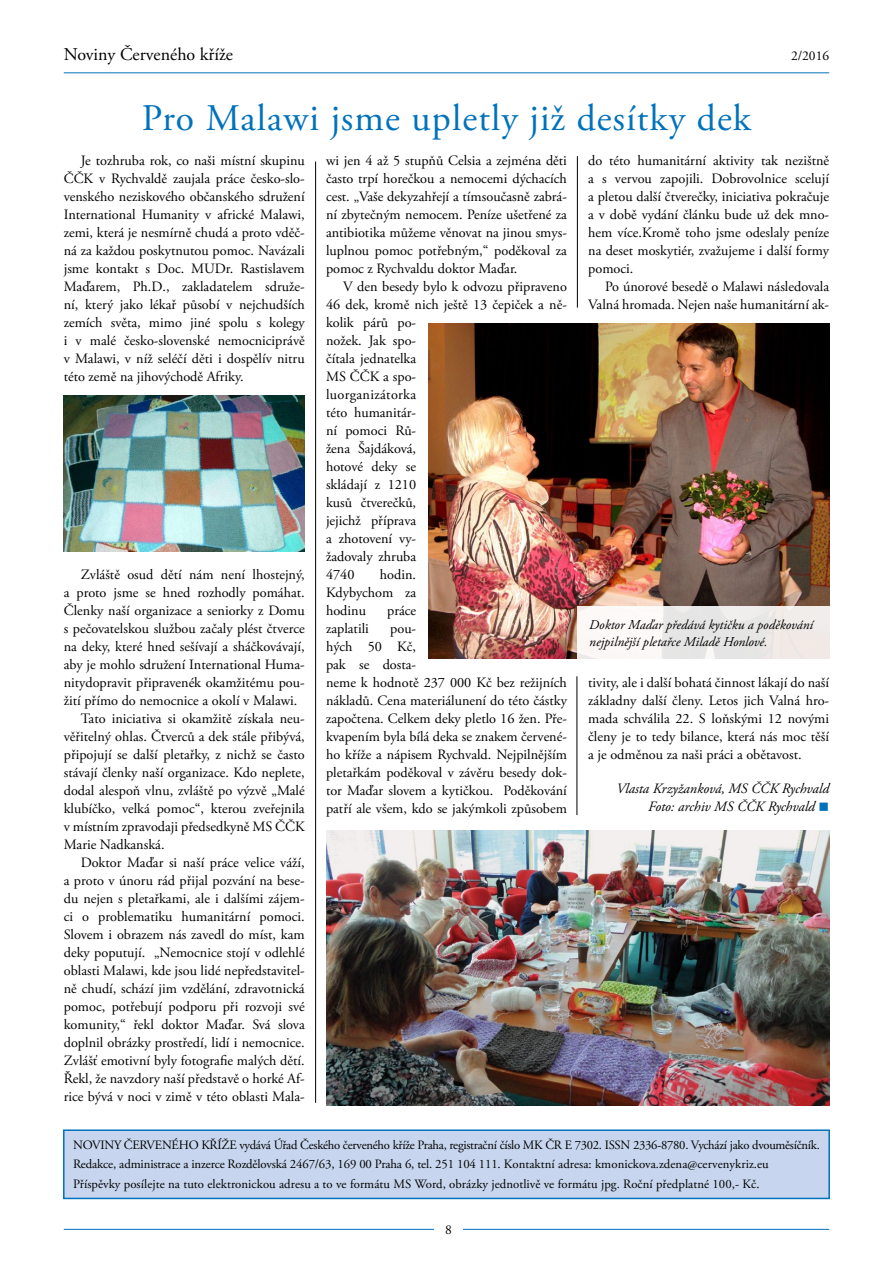
<style>
.page{position:relative;width:893px;height:1263px;background:#fff}
.page>*{position:absolute;margin:0;border:0;box-sizing:border-box;transform-origin:0 0}
.t1{font:37.5px "Adobe Garamond Pro";letter-spacing:.03em;color:#0072bc}
.t2{font:18px "Adobe Garamond Pro";color:#000}
.t3{font:14.25px/18px "Adobe Garamond Pro";color:#000;text-align:justify}
.t4{font:italic 14.25px/18px "Adobe Garamond Pro";color:#000;text-align:right}
.t5{font:italic 13.5px/16.5px "Adobe Garamond Pro";color:#000}
.t6{font:13.5px "Adobe Garamond Pro";color:#000}
.t7{font:12.75px/19.5px "Adobe Garamond Pro";letter-spacing:-.01em;color:#000}
.s1{color:#0072bc}
</style>
<div class="page">
<hr style="left:64px;top:72px;width:765px;height:1px;background:#0072bc">
<hr style="left:64px;top:1229px;width:765px;height:1px;background:#0072bc">
<div style="left:434px;top:1217px;width:29px;height:25px;background:#fff"></div>
<div style="left:64px;top:1130px;width:765px;height:68px;background:#c7d6ee"></div>
<div style="left:63px;top:1129px;width:767px;height:70px;border:2px solid #0072bc"></div>
<img style="left:64px;top:395px;width:241px;height:157px">
<img style="left:326px;top:831px;width:504px;height:274px">
<img style="left:429px;top:324px;width:401px;height:335px">
<div style="left:578px;top:605px;width:253px;height:54px;background:linear-gradient(to right,#f9f7f6,#e8e4e2)"></div>
<hr style="left:315px;top:162px;width:1px;height:941px;background:#000">
<hr style="left:577px;top:156px;width:1px;height:152px;background:#000">
<hr style="left:577px;top:676px;width:1px;height:139px;background:#000">
<p class="t2" style="left:64px;top:43px;width:171px">Noviny Červeného kříže</p>
<p class="t6" style="left:791px;top:47px;width:40px">2/2016</p>
<h1 class="t1" style="left:142px;top:96px;width:611px">Pro Malawi jsme upletly již desítky dek</h1>
<p class="t3" style="left:64px;top:152px;width:242px;text-indent:17px">Je tozhruba rok, co naši místní skupinu ČČK v Rychvaldě zaujala práce česko-slo&shy;venského neziskového občanského sdružení International Humanity v africké Malawi, zemi, která je nesmírně chudá a proto vděč&shy;ná za každou poskytnutou pomoc. Navázali jsme kontakt s Doc. MUDr. Rastislavem Maďarem, Ph.D., zakladatelem sdruže&shy;ní, který jako lékař působí v nejchudších zemích světa, mimo jiné spolu s kolegy i v malé česko-slovenské nemocniciprávě v Malawi, v níž seléčí děti i dospělív nitru této země na jihovýchodě Afriky.</p>
<p class="t3" style="left:81px;top:566px;width:225px">Zvláště osud dětí nám není lhostejný,</p>
<p class="t3" style="left:64px;top:584px;width:242px">a proto jsme se hned rozhodly pomáhat.</p>
<p class="t3" style="left:64px;top:602px;width:242px">Členky naší organizace a seniorky z Domu</p>
<p class="t3" style="left:64px;top:620px;width:242px">s pečovatelskou službou začaly plést čtverce</p>
<p class="t3" style="left:64px;top:638px;width:242px">na deky, které hned sešívají a sháčkovávají,</p>
<p class="t3" style="left:64px;top:656px;width:242px">aby je mohlo sdružení International Huma-</p>
<p class="t3" style="left:64px;top:674px;width:242px">nitydopravit připravenék okamžitému pou-</p>
<p class="t3" style="left:64px;top:692px;width:235px">žití přímo do nemocnice a okolí v Malawi.</p>
<p class="t3" style="left:81px;top:710px;width:225px">Tato iniciativa si okamžitě získala neu-</p>
<p class="t3" style="left:64px;top:728px;width:242px">věřitelný ohlas. Čtverců a dek stále přibývá,</p>
<p class="t3" style="left:64px;top:746px;width:242px">připojují se další pletařky, z nichž se často</p>
<p class="t3" style="left:64px;top:764px;width:242px">stávají členky naší organizace. Kdo neplete,</p>
<p class="t3" style="left:64px;top:782px;width:242px">dodal alespoň vlnu, zvláště po výzvě „Malé</p>
<p class="t3" style="left:64px;top:800px;width:242px">klubíčko, velká pomoc“, kterou zveřejnila</p>
<p class="t3" style="left:64px;top:818px;width:242px">v místním zpravodaji předsedkyně MS ČČK</p>
<p class="t3" style="left:64px;top:836px;width:102px">Marie Nadkanská.</p>
<p class="t3" style="left:81px;top:854px;width:225px">Doktor Maďar si naší práce velice váží,</p>
<p class="t3" style="left:64px;top:872px;width:242px">a proto v únoru rád přijal pozvání na bese-</p>
<p class="t3" style="left:64px;top:890px;width:242px">du nejen s pletařkami, ale i dalšími zájem-</p>
<p class="t3" style="left:64px;top:908px;width:242px">ci o problematiku humanitární pomoci.</p>
<p class="t3" style="left:64px;top:926px;width:242px">Slovem i obrazem nás zavedl do míst, kam</p>
<p class="t3" style="left:64px;top:944px;width:242px">deky poputují. „Nemocnice stojí v odlehlé</p>
<p class="t3" style="left:64px;top:962px;width:242px">oblasti Malawi, kde jsou lidé nepředstavitel-</p>
<p class="t3" style="left:64px;top:980px;width:242px">ně chudí, schází jim vzdělání, zdravotnická</p>
<p class="t3" style="left:64px;top:998px;width:242px">pomoc, potřebují podporu při rozvoji své</p>
<p class="t3" style="left:64px;top:1016px;width:242px">komunity,“ řekl doktor Maďar. Svá slova</p>
<p class="t3" style="left:64px;top:1034px;width:242px">doplnil obrázky prostředí, lidí i nemocnice.</p>
<p class="t3" style="left:64px;top:1052px;width:242px">Zvlášť emotivní byly fotografie malých dětí.</p>
<p class="t3" style="left:64px;top:1070px;width:242px">Řekl, že navzdory naší představě o horké Af-</p>
<p class="t3" style="left:64px;top:1088px;width:242px">rice bývá v noci v zimě v této oblasti Mala-</p>
<p class="t3" style="left:326px;top:152px;width:242px">wi jen 4 až 5 stupňů Celsia a zejména děti často trpí horečkou a nemocemi dýchacích cest. „Vaše dekyzahřejí a tímsoučasně zabrá&shy;ní zbytečným nemocem. Peníze ušetřené za antibiotika můžeme věnovat na jinou smys&shy;luplnou pomoc potřebným,“ poděkoval za pomoc z Rychvaldu doktor Maďar.</p>
<p class="t3" style="left:326px;top:278px;width:242px;text-align:left;text-indent:17px">V den besedy bylo k odvozu připraveno<br>46 dek, kromě nich ještě 13 čepiček a ně&shy;kolik párů po-<br>nožek. Jak spo-<br>čítala jednatelka<br>MS ČČK a spo-<br>luorganizátorka<br>této humanitár-<br>ní pomoci Rů-<br>žena Šajdáková,<br>hotové deky se<br>skládají z 1210<br>kusů čtverečků,<br>jejichž příprava<br>a zhotovení vy-<br>žadovaly zhruba<br>4740</p>
<p class="t3" style="left:326px;top:566px;width:92px;text-indent:54px">hodin.<br>Kdybychom za hodinu</p>
<p class="t3" style="left:387px;top:602px;width:31px">práce</p>
<p class="t3" style="left:326px;top:620px;width:44px">zaplatili</p>
<p class="t3" style="left:326px;top:620px;width:242px;text-align:left;text-indent:64px">pou-<br>hých 50 Kč,<br>pak se dosta-<br>neme k hodnotě 237 000 Kč bez režijních nákladů. Cena materiálunení do této částky započtena. Celkem deky pletlo 16 žen. Pře&shy;kvapením byla bílá deka se znakem červené&shy;ho kříže a nápisem Rychvald. Nejpilnějším pletařkám poděkoval v závěru besedy dok&shy;tor Maďar slovem a kytičkou. Poděkování patří ale všem, kdo se jakýmkoli způsobem</p>
<p class="t3" style="left:588px;top:152px;width:242px">do této humanitární aktivity tak nezištně a s vervou zapojili. Dobrovolnice scelují a pletou další čtverečky, iniciativa pokračuje a v době vydání článku bude už dek mno&shy;hem více.Kromě toho jsme odeslaly peníze na deset moskytiér, zvažujeme i další formy pomoci.</p>
<p class="t3" style="left:588px;top:278px;width:242px;text-align:right">Po únorové besedě o Malawi následovala<br>Valná hromada. Nejen naše humanitární ak-</p>
<p class="t5" style="left:589px;top:617px;width:226px">Doktor Maďar předává kytičku a poděkování nejpilnější pletařce Miladě Honlové.</p>
<p class="t3" style="left:588px;top:674px;width:242px">tivity, ale i další bohatá činnost lákají do naší základny další členy. Letos jich Valná hro&shy;mada schválila 22. S loňskými 12 novými členy je to tedy bilance, která nás moc těší a je odměnou za naši práci a obětavost.</p>
<p class="t4" style="left:616px;top:780px;width:214px">Vlasta Krzyžanková, MS ČČK Rychvald<br>Foto: archiv MS ČČK Rychvald <span class="s1">■</span></p>
<p class="t7" style="left:73px;top:1135px;width:748px">NOVINY ČERVENÉHO KŘÍŽE vydává Úřad Českého červeného kříže Praha, registrační číslo MK ČR E 7302. ISSN 2336-8780. Vychází jako dvouměsíčník.<br>Redakce, administrace a inzerce Rozdělovská 2467/63, 169 00 Praha 6, tel. 251 104 111. Kontaktní adresa: kmonickova.zdena@cervenykriz.eu<br>Příspěvky posílejte na tuto elektronickou adresu a to ve formátu MS Word, obrázky jednotlivě ve formátu jpg. Roční předplatné 100,- Kč.</p>
<p class="t6" style="left:445px;top:1222px;width:8px">8</p>
</div>
